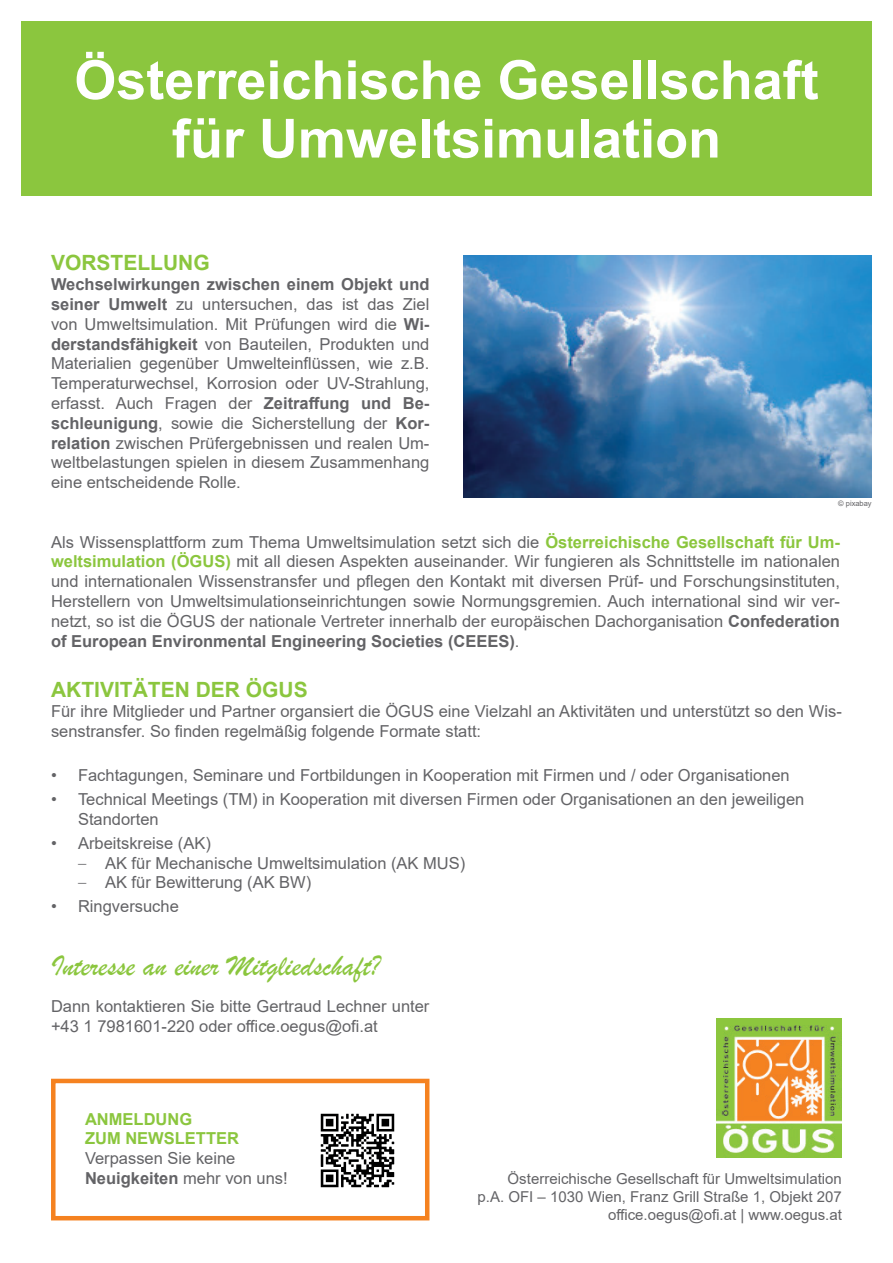
<style>
.page{position:relative;width:893px;height:1263px;background:#fff}
.page>*{position:absolute;margin:0;border:0;box-sizing:border-box;transform-origin:0 0}
.t1{font:700 54px/58.5px "Arial";color:#fff;text-align:center}
.t2{font:30px "Brush Script";color:#8bc63e}
.t3{font:700 21px "Arial";color:#8bc63e}
.t4{font:16.5px/19.8px "Arial";color:#636366}
.t5{font:700 16.5px/19.8px "Arial";color:#8bc63e}
.t6{font:15px/18px "Arial";color:#636366;text-align:right}
.t7{font:7.5px "Arial";color:#636366}
.s1{font-weight:700}
.s2{font-weight:700;color:#8bc63e}
.s3{font-family:"Univers LT Std";font-weight:300;font-stretch:condensed}
</style>
<div class="page">
<img style="left:717px;top:1019px;width:125px;height:139px">
<div style="left:21px;top:21px;width:851px;height:175px;background:#8bc63e"></div>
<div style="left:51px;top:1079px;width:378px;height:141px;border:4px solid #f58220"></div>
<img style="left:320px;top:1113px;width:75px;height:75px">
<img style="left:463px;top:255px;width:409px;height:242px">
<h1 class="t1" style="left:74px;top:51px;width:746px">Österreichische Gesellschaft für Umweltsimulation</h1>
<p class="t3" style="left:51px;top:248px;width:160px">VORSTELLUNG</p>
<p class="t4" style="left:51px;top:274px;width:380px;text-align:justify"><span class="s1">Wechselwirkungen zwischen einem Objekt und seiner Umwelt</span> zu untersuchen, das ist das Ziel von Umweltsimulation. Mit Prüfungen wird die <span class="s1">Wi&shy;derstandsfähigkeit</span> von Bauteilen, Produkten und Materialien gegenüber Umwelteinflüssen, wie z.B.<br>Temperaturwechsel, Korrosion oder UV-Strahlung, erfasst. Auch Fragen der <span class="s1">Zeitraffung und Be&shy;schleunigung</span>, sowie die Sicherstellung der <span class="s1">Kor&shy;relation</span> zwischen Prüfergebnissen und realen Um&shy;weltbelastungen spielen in diesem Zusammenhang eine entscheidende Rolle.</p>
<p class="t7" style="left:838px;top:499px;width:35px">© pixabay</p>
<p class="t4" style="left:51px;top:532px;width:790px;text-align:justify">Als Wissensplattform zum Thema Umweltsimulation setzt sich die <span class="s2">Österreichische Gesellschaft für Um&shy;weltsimulation (ÖGUS)</span> mit all diesen Aspekten auseinander. Wir fungieren als Schnittstelle im nationalen und internationalen Wissenstransfer und pflegen den Kontakt mit diversen Prüf- und Forschungsinstituten, Herstellern von Umweltsimulationseinrichtungen sowie Normungsgremien. Auch international sind wir ver&shy;netzt, so ist die ÖGUS der nationale Vertreter innerhalb der europäischen Dachorganisation <span class="s1">Confederation of European Environmental Engineering Societies (CEEES)</span>.</p>
<p class="t3" style="left:51px;top:675px;width:258px">AKTIVITÄTEN DER ÖGUS</p>
<p class="t4" style="left:51px;top:701px;width:792px">Für ihre Mitglieder und Partner organsiert die ÖGUS eine Vielzahl an Aktivitäten und unterstützt so den Wis&shy;senstransfer. So finden regelmäßig folgende Formate statt:</p>
<p class="t4" style="left:51px;top:765px;width:740px">• Fachtagungen, Seminare und Fortbildungen in Kooperation mit Firmen und / oder Organisationen</p>
<p class="t4" style="left:78px;top:789px;width:728px;text-indent:-27px">• Technical Meetings (TM) in Kooperation mit diversen Firmen oder Organisationen an den jeweiligen<br>Standorten</p>
<p class="t4" style="left:51px;top:833px;width:161px">• Arbeitskreise (AK)</p>
<p class="t4" style="left:78px;top:853px;width:389px"><span class="s3">–</span> AK für Mechanische Umweltsimulation (AK MUS)</p>
<p class="t4" style="left:78px;top:872px;width:235px"><span class="s3">–</span> AK für Bewitterung (AK BW)</p>
<p class="t4" style="left:51px;top:896px;width:129px">• Ringversuche</p>
<h2 class="t2" style="left:51px;top:948px;width:330px">Interesse an einer Mitgliedschaft?</h2>
<p class="t4" style="left:51px;top:996px;width:380px">Dann kontaktieren Sie bitte Gertraud Lechner unter +43 1 7981601-220 oder office.oegus@ofi.at</p>
<p class="t5" style="left:85px;top:1109px;width:155px">ANMELDUNG<br>ZUM NEWSLETTER</p>
<p class="t4" style="left:85px;top:1148px;width:204px">Verpassen Sie keine<br><span class="s1">Neuigkeiten</span> mehr von uns!</p>
<p class="t6" style="left:478px;top:1169px;width:366px">Österreichische Gesellschaft für Umweltsimulation p.A. OFI – 1030 Wien, Franz Grill Straße 1, Objekt 207 office.oegus@ofi.at | www.oegus.at</p>
</div>
